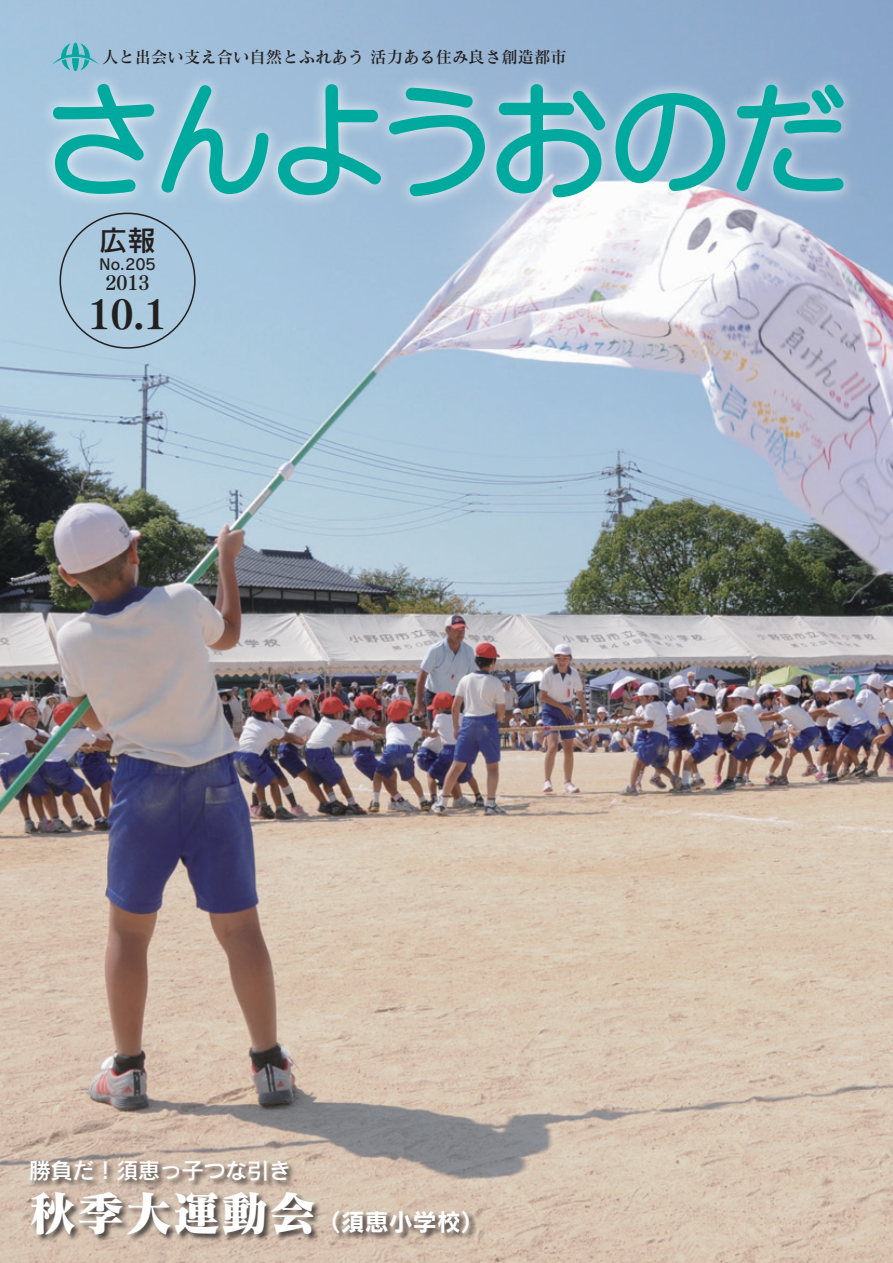
<style>
.page{position:relative;width:893px;height:1263px;background:#fff}
.page>*{position:absolute;margin:0;border:0;box-sizing:border-box;transform-origin:0 0}
.t1{font:120px "Anito Std M";letter-spacing:-.04em;color:#00a99d}
.t2{font:39px "Tsuku Min Pro E";color:#231f20}
.t3{font:28.5px "Rodin Pro DB";color:#231f20}
.t4{font:24px "Rodin Pro B";color:#fff}
.t5{font:22.5px "Rodin Pro DB";letter-spacing:-.03em;color:#fff}
.t6{font:19.5px "Tsuku Min Pro B";color:#231f20}
.t7{font:16.5px "Matisse Pro DB";color:#231f20}
.t8{font:15px "Rodin Pro DB";color:#231f20}
.s1{font-family:"Matisse Pro EB";font-size:48px}
</style>
<div class="page">
<img style="left:0;top:0;width:893px;height:1263px">
<svg style="left:52px;top:43px;width:47px;height:28px"></svg>
<div style="left:30px;top:1160px;width:447px;height:83px;background:#231f20;opacity:.75"></div>
<div style="left:40px;top:71px;width:817px;height:140px;background:#fff;opacity:.89"></div>
<svg style="left:51px;top:82px;width:219px;height:114px;background:#9cc9d8"></svg>
<svg style="left:277px;top:83px;width:105px;height:114px;background:#99c6d6"></svg>
<svg style="left:388px;top:86px;width:98px;height:112px;background:#96c3d4"></svg>
<svg style="left:495px;top:83px;width:112px;height:116px;background:#98c7d4"></svg>
<svg style="left:614px;top:92px;width:113px;height:101px;background:#98c5d3"></svg>
<svg style="left:735px;top:83px;width:110px;height:110px;background:#8bbcce"></svg>
<p class="t7" style="left:102px;top:46px;width:466px">人と出会い支え合い自然とふれあう 活力ある住み良さ創造都市</p>
<p class="t1" style="left:43px;top:65px;width:809px">さんようおのだ</p>
<p class="t3" style="left:99px;top:222px;width:58px">広報</p>
<p class="t8" style="left:99px;top:254px;width:58px">No.205</p>
<p class="t6" style="left:105px;top:267px;width:46px">2013</p>
<p class="t2" style="left:88px;top:284px;width:80px">10.1</p>
<p class="t5" style="left:29px;top:1155px;width:264px">勝負だ！須恵っ子つな引き</p>
<p class="t4" style="left:29px;top:1206px;width:458px"><span class="s1">秋季大運動会</span>（須恵小学校）</p>
</div>
